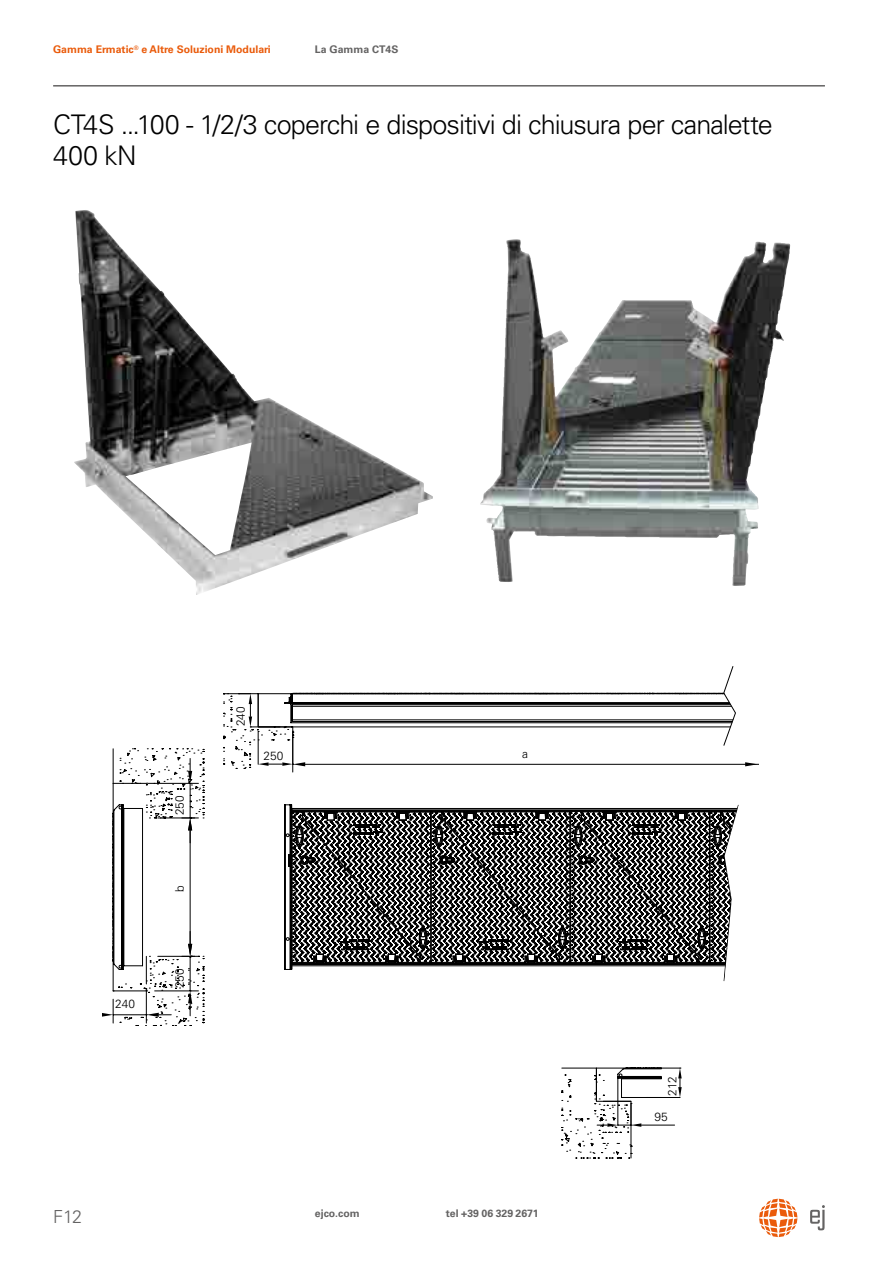
<style>
.page{position:relative;width:893px;height:1263px;background:#fff}
.page>*{position:absolute;margin:0;border:0;box-sizing:border-box;transform-origin:0 0}
.t1{font:300 27px/31.5px "Univers LT Pro 45";letter-spacing:-.035em;color:#000}
.t2{font:300 18px "Univers LT Pro 45";color:#646363}
.t3{font:300 11.85px "Univers LT Pro 45";color:#000}
.t4{font:700 10.5px "Univers LT Pro 65";color:#ea5b0b}
.t5{font:700 10.5px "Univers LT Pro 65";color:#646363}
</style>
<div class="page">
<svg style="left:810px;top:1205px;width:15px;height:25px"></svg>
<svg style="left:759px;top:1199px;width:38px;height:38px"></svg>
<hr style="left:53px;top:85px;width:772px;height:2px;background:#646363">
<img style="left:74px;top:210px;width:359px;height:385px">
<svg style="left:103px;top:749px;width:101px;height:276px"></svg>
<hr style="left:113px;top:783px;width:1px;height:208px;background:#000">
<svg style="left:285px;top:772px;width:9px;height:190px"></svg>
<img style="left:480px;top:240px;width:269px;height:346px">
<svg style="left:223px;top:666px;width:536px;height:106px"></svg>
<svg style="left:292px;top:803px;width:447px;height:178px"></svg>
<hr style="left:641px;top:1125px;width:34px;height:1px;background:#000">
<hr style="left:646px;top:1097px;width:34px;height:1px;background:#000">
<hr style="left:645px;top:1068px;width:35px;height:1px;background:#000">
<svg style="left:562px;top:1068px;width:99px;height:90px"></svg>
<svg style="left:678px;top:1068px;width:4px;height:29px"></svg>
<p class="t4" style="left:53px;top:43px;width:219px">Gamma Ermatic<sup>®</sup> e Altre Soluzioni Modulari</p>
<p class="t5" style="left:315px;top:43px;width:85px">La Gamma CT4S</p>
<p class="t1" style="left:53px;top:108px;width:721px">CT4S ...100 - 1/2/3 coperchi e dispositivi di chiusura per canalette<br>400 kN</p>
<p class="t3" style="left:115px;top:997px;width:21px">240</p>
<p class="t3" style="left:172px;top:815px;width:21px;rotate:-90deg">250</p>
<p class="t3" style="left:172px;top:892px;width:8px;rotate:-90deg">b</p>
<p class="t3" style="left:172px;top:988px;width:21px;rotate:-90deg">250</p>
<p class="t3" style="left:233px;top:726px;width:21px;rotate:-90deg">240</p>
<p class="t3" style="left:263px;top:749px;width:21px">250</p>
<p class="t3" style="left:522px;top:746px;width:7px">a</p>
<p class="t2" style="left:53px;top:1205px;width:31px">F12</p>
<p class="t5" style="left:315px;top:1207px;width:46px">ejco.com</p>
<p class="t5" style="left:446px;top:1207px;width:94px">tel +39 06 329 2671</p>
<p class="t3" style="left:665px;top:1096px;width:21px;rotate:-90deg">212</p>
<p class="t3" style="left:654px;top:1110px;width:15px">95</p>
</div>
